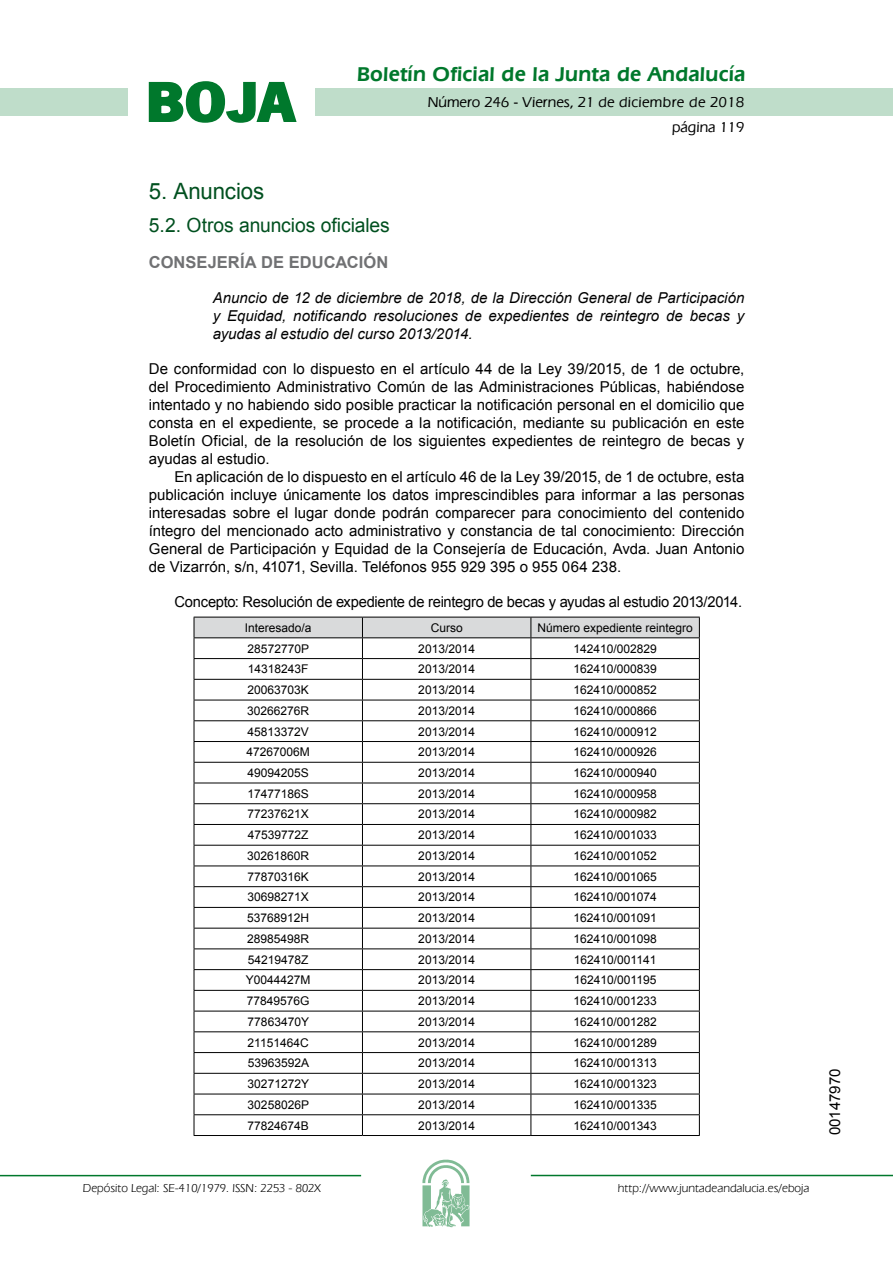
<style>
.page{position:relative;width:893px;height:1263px;background:#fff}
.page>*{position:absolute;margin:0;border:0;box-sizing:border-box;transform-origin:0 0}
.t1{font:700 57.75px "News Got T";color:#00782c;scale:1.14 1}
.t2{font:22.5px "Arial";letter-spacing:-.005em;color:#00501f}
.t3{font:600 21px "Eras IT Cby BT";letter-spacing:.01em;color:#00782c}
.t4{font:19.5px "Arial";letter-spacing:-.005em;color:#00501f}
.t5{font:700 16.5px "Arial";letter-spacing:.005em;color:#707173}
.t6{font:15px/18px "Arial";letter-spacing:-.005em;color:#000;text-align:justify}
.t7{font:italic 15px/18px "Arial";color:#000;text-align:justify}
.t8{font:500 15px/24.5px "Eras IT Cby BT";color:#000;text-align:right}
.t9{font:12px "Arial";color:#000}
.t10{font:12px "Eras IT Cby BT";color:#000}
</style>
<div class="page">
<div style="left:315px;top:88px;width:577px;height:28px;background:#bfddca"></div>
<div style="left:0;top:88px;width:128px;height:28px;background:#bfddca"></div>
<hr style="left:0;top:1175px;width:361px;height:1px;background:#00782c">
<svg style="left:422px;top:1159px;width:47px;height:68px"></svg>
<hr style="left:531px;top:1175px;width:361px;height:1px;background:#00782c">
<svg style="left:148px;top:81px;width:149px;height:42px"></svg>
<svg style="left:194px;top:617px;width:506px;height:518px"></svg>
<hr style="left:194px;top:1135px;width:168px;height:1px;background:#000">
<hr style="left:362px;top:1135px;width:169px;height:1px;background:#000">
<hr style="left:531px;top:1135px;width:168px;height:1px;background:#000">
<h1 class="t1" style="left:145px;top:68px;width:133px">BOJA</h1>
<h3 class="t3" style="left:357px;top:62px;width:390px">Boletín Oficial de la Junta de Andalucía</h3>
<p class="t8" style="left:428px;top:90px;width:318px">Número 246 - Viernes, 21 de diciembre de 2018 página 119</p>
<h2 class="t2" style="left:149px;top:177px;width:117px">5. Anuncios</h2>
<h3 class="t4" style="left:149px;top:212px;width:242px">5.2. Otros anuncios oficiales</h3>
<p class="t5" style="left:149px;top:251px;width:241px">CONSEJERÍA DE EDUCACIÓN</p>
<p class="t7" style="left:213px;top:289px;width:533px">Anuncio de 12 de diciembre de 2018, de la Dirección General de Participación y Equidad, notificando resoluciones de expedientes de reintegro de becas y ayudas al estudio del curso 2013/2014.</p>
<p class="t6" style="left:149px;top:360px;width:597px">De conformidad con lo dispuesto en el artículo 44 de la Ley 39/2015, de 1 de octubre, del Procedimiento Administrativo Común de las Administraciones Públicas, habiéndose intentado y no habiendo sido posible practicar la notificación personal en el domicilio que consta en el expediente, se procede a la notificación, mediante su publicación en este Boletín Oficial, de la resolución de los siguientes expedientes de reintegro de becas y ayudas al estudio.</p>
<p class="t6" style="left:149px;top:468px;width:597px;text-indent:26px">En aplicación de lo dispuesto en el artículo 46 de la Ley 39/2015, de 1 de octubre, esta publicación incluye únicamente los datos imprescindibles para informar a las personas interesadas sobre el lugar donde podrán comparecer para conocimiento del contenido íntegro del mencionado acto administrativo y constancia de tal conocimiento: Dirección General de Participación y Equidad de la Consejería de Educación, Avda. Juan Antonio de Vizarrón, s/n, 41071, Sevilla. Teléfonos 955 929 395 o 955 064 238.</p>
<p class="t6" style="left:174px;top:593px;width:569px">Concepto: Resolución de expediente de reintegro de becas y ayudas al estudio 2013/2014.</p>
<p class="t9" style="left:245px;top:620px;width:68px">Interesado/a</p>
<p class="t9" style="left:430px;top:620px;width:34px">Curso</p>
<p class="t9" style="left:537px;top:620px;width:157px">Número expediente reintegro</p>
<p class="t9" style="left:248px;top:641px;width:63px">28572770P</p>
<p class="t9" style="left:418px;top:641px;width:58px">2013/2014</p>
<p class="t9" style="left:573px;top:641px;width:85px">142410/002829</p>
<p class="t9" style="left:248px;top:661px;width:62px">14318243F</p>
<p class="t9" style="left:418px;top:661px;width:58px">2013/2014</p>
<p class="t9" style="left:573px;top:661px;width:85px">162410/000839</p>
<p class="t9" style="left:247px;top:682px;width:63px">20063703K</p>
<p class="t9" style="left:418px;top:682px;width:58px">2013/2014</p>
<p class="t9" style="left:573px;top:682px;width:85px">162410/000852</p>
<p class="t9" style="left:247px;top:703px;width:64px">30266276R</p>
<p class="t9" style="left:418px;top:703px;width:58px">2013/2014</p>
<p class="t9" style="left:573px;top:703px;width:85px">162410/000866</p>
<p class="t9" style="left:247px;top:723px;width:63px">45813372V</p>
<p class="t9" style="left:418px;top:723px;width:58px">2013/2014</p>
<p class="t9" style="left:573px;top:723px;width:85px">162410/000912</p>
<p class="t9" style="left:246px;top:744px;width:65px">47267006M</p>
<p class="t9" style="left:418px;top:744px;width:58px">2013/2014</p>
<p class="t9" style="left:573px;top:744px;width:85px">162410/000926</p>
<p class="t9" style="left:247px;top:765px;width:63px">49094205S</p>
<p class="t9" style="left:418px;top:765px;width:58px">2013/2014</p>
<p class="t9" style="left:573px;top:765px;width:85px">162410/000940</p>
<p class="t9" style="left:247px;top:786px;width:63px">17477186S</p>
<p class="t9" style="left:418px;top:786px;width:58px">2013/2014</p>
<p class="t9" style="left:573px;top:786px;width:85px">162410/000958</p>
<p class="t9" style="left:247px;top:806px;width:63px">77237621X</p>
<p class="t9" style="left:418px;top:806px;width:58px">2013/2014</p>
<p class="t9" style="left:573px;top:806px;width:85px">162410/000982</p>
<p class="t9" style="left:248px;top:827px;width:62px">47539772Z</p>
<p class="t9" style="left:418px;top:827px;width:58px">2013/2014</p>
<p class="t9" style="left:573px;top:827px;width:85px">162410/001033</p>
<p class="t9" style="left:247px;top:848px;width:64px">30261860R</p>
<p class="t9" style="left:418px;top:848px;width:58px">2013/2014</p>
<p class="t9" style="left:573px;top:848px;width:85px">162410/001052</p>
<p class="t9" style="left:247px;top:869px;width:63px">77870316K</p>
<p class="t9" style="left:418px;top:869px;width:58px">2013/2014</p>
<p class="t9" style="left:573px;top:869px;width:85px">162410/001065</p>
<p class="t9" style="left:247px;top:889px;width:63px">30698271X</p>
<p class="t9" style="left:418px;top:889px;width:58px">2013/2014</p>
<p class="t9" style="left:573px;top:889px;width:85px">162410/001074</p>
<p class="t9" style="left:247px;top:910px;width:64px">53768912H</p>
<p class="t9" style="left:418px;top:910px;width:58px">2013/2014</p>
<p class="t9" style="left:573px;top:910px;width:85px">162410/001091</p>
<p class="t9" style="left:247px;top:931px;width:64px">28985498R</p>
<p class="t9" style="left:418px;top:931px;width:58px">2013/2014</p>
<p class="t9" style="left:573px;top:931px;width:85px">162410/001098</p>
<p class="t9" style="left:248px;top:952px;width:62px">54219478Z</p>
<p class="t9" style="left:418px;top:952px;width:58px">2013/2014</p>
<p class="t9" style="left:574px;top:952px;width:84px">162410/001141</p>
<p class="t9" style="left:246px;top:972px;width:66px">Y0044427M</p>
<p class="t9" style="left:418px;top:972px;width:58px">2013/2014</p>
<p class="t9" style="left:574px;top:972px;width:84px">162410/001195</p>
<p class="t9" style="left:247px;top:993px;width:64px">77849576G</p>
<p class="t9" style="left:418px;top:993px;width:58px">2013/2014</p>
<p class="t9" style="left:573px;top:993px;width:85px">162410/001233</p>
<p class="t9" style="left:248px;top:1014px;width:63px">77863470Y</p>
<p class="t9" style="left:418px;top:1014px;width:58px">2013/2014</p>
<p class="t9" style="left:573px;top:1014px;width:85px">162410/001282</p>
<p class="t9" style="left:248px;top:1035px;width:63px">21151464C</p>
<p class="t9" style="left:418px;top:1035px;width:58px">2013/2014</p>
<p class="t9" style="left:573px;top:1035px;width:85px">162410/001289</p>
<p class="t9" style="left:248px;top:1055px;width:63px">53963592A</p>
<p class="t9" style="left:418px;top:1055px;width:58px">2013/2014</p>
<p class="t9" style="left:573px;top:1055px;width:85px">162410/001313</p>
<p class="t9" style="left:248px;top:1076px;width:63px">30271272Y</p>
<p class="t9" style="left:418px;top:1076px;width:58px">2013/2014</p>
<p class="t9" style="left:573px;top:1076px;width:85px">162410/001323</p>
<p class="t9" style="left:248px;top:1097px;width:63px">30258026P</p>
<p class="t9" style="left:418px;top:1097px;width:58px">2013/2014</p>
<p class="t9" style="left:573px;top:1097px;width:85px">162410/001335</p>
<p class="t9" style="left:247px;top:1117px;width:63px">77824674B</p>
<p class="t9" style="left:418px;top:1117px;width:58px">2013/2014</p>
<p class="t9" style="left:573px;top:1117px;width:85px">162410/001343</p>
<p class="t10" style="left:83px;top:1181px;width:239px">Depósito Legal: SE-410/1979. ISSN: 2253 - 802X</p>
<p class="t10" style="left:618px;top:1181px;width:193px">http://www.juntadeandalucia.es/eboja</p>
<p class="t6" style="left:826px;top:1135px;width:68px;rotate:-90deg">00147970</p>
</div>
